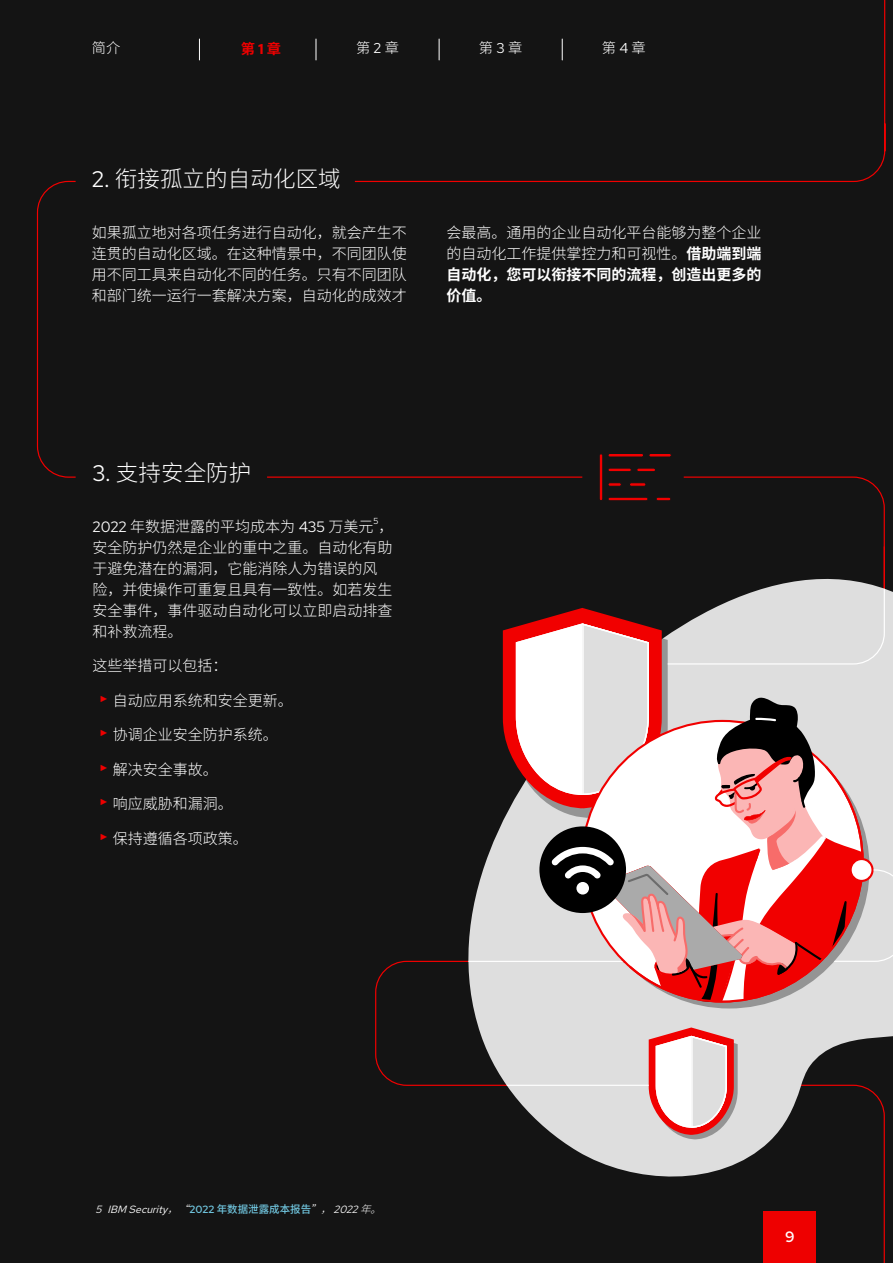
<style>
.page{position:relative;width:893px;height:1263px;background:#141414}
.page>*{position:absolute;margin:0;border:0;box-sizing:border-box;transform-origin:0 0}
.t1{font:300 22.5px "Noto Sans SC";letter-spacing:.005em;color:#fff}
.t2{font:300 15px/21px "Noto Sans SC";color:#fff;text-align:justify}
.t3{font:500 15px "Red Hat Text";color:#fff}
.t4{font:300 14.25px "Noto Sans SC";color:#fff}
.t5{font:700 14.25px "Noto Sans SC";color:#e00}
.t6{font:italic 10.5px "Red Hat Text";color:#fff}
.t7{font:8.7px "Red Hat Text";color:#fff}
.s1{font-family:"Red Hat Text"}
.s2{font-family:"Red Hat Text";font-weight:400}
.s3{font-weight:700}
.s4{font-family:"Noto Sans SC";font-weight:300}
.s5{font-weight:500;font-style:normal;color:#70c5de}
.s6{font-family:"Noto Sans SC";font-weight:500;font-style:normal;color:#70c5de}
</style>
<div class="page">
<svg style="left:354px;top:0;width:532px;height:183px"></svg>
<svg style="left:36px;top:180px;width:40px;height:298px"></svg>
<hr style="left:267px;top:476px;width:315px;height:2px;background:#f10000">
<svg style="left:683px;top:476px;width:202px;height:59px"></svg>
<svg style="left:375px;top:545px;width:518px;height:718px"></svg>
<hr style="left:629px;top:483px;width:17px;height:3px;background:#f10000;border-radius:2px">
<div style="left:629px;top:482px;width:17px;height:5px;border:1px solid #141414;border-radius:2px"></div>
<div style="left:608px;top:482px;width:14px;height:5px;border:1px solid #141414;border-radius:2px"></div>
<div style="left:636px;top:468px;width:20px;height:4px;border:1px solid #141414;border-radius:2px"></div>
<div style="left:608px;top:468px;width:24px;height:4px;border:1px solid #141414;border-radius:2px"></div>
<div style="left:656px;top:497px;width:15px;height:4px;border:1px solid #141414;border-radius:2px"></div>
<div style="left:608px;top:497px;width:40px;height:4px;border:1px solid #141414;border-radius:2px"></div>
<div style="left:648px;top:453px;width:24px;height:4px;border:1px solid #141414;border-radius:2px"></div>
<div style="left:608px;top:453px;width:36px;height:4px;border:1px solid #141414;border-radius:2px"></div>
<div style="left:599px;top:453px;width:4px;height:48px;border:1px solid #141414;border-radius:2px"></div>
<div style="left:763px;top:1211px;width:53px;height:52px;background:#e00"></div>
<svg style="left:199px;top:39px;width:1px;height:21px"></svg>
<svg style="left:316px;top:39px;width:1px;height:21px"></svg>
<svg style="left:439px;top:39px;width:1px;height:21px"></svg>
<svg style="left:562px;top:39px;width:1px;height:21px"></svg>
<p class="t4" style="left:92px;top:40px;width:30px">简介</p>
<p class="t5" style="left:241px;top:40px;width:42px">第 <span class="s1">1</span> 章</p>
<p class="t4" style="left:356px;top:40px;width:44px">第 <span class="s2">2</span> 章</p>
<p class="t4" style="left:479px;top:40px;width:45px">第 <span class="s2">3</span> 章</p>
<p class="t4" style="left:602px;top:40px;width:45px">第 <span class="s2">4</span> 章</p>
<h1 class="t1" style="left:92px;top:166px;width:250px"><span class="s2">2.</span> 衔接孤立的自动化区域</h1>
<p class="t2" style="left:92px;top:223px;width:317px">如果孤立地对各项任务进行自动化，就会产生不连贯的自动化区域。在这种情景中，不同团队使用不同工具来自动化不同的任务。只有不同团队和部门统一运行一套解决方案，自动化的成效才</p>
<p class="t2" style="left:446px;top:223px;width:317px">会最高。通用的企业自动化平台能够为整个企业的自动化工作提供掌控力和可视性。<span class="s3">借助端到端自动化，您可以衔接不同的流程，创造出更多的价值。</span></p>
<h1 class="t1" style="left:93px;top:460px;width:160px"><span class="s2">3.</span> 支持安全防护</h1>
<p class="t2" style="left:93px;top:516px;width:302px"><span class="s2">2022</span> 年数据泄露的平均成本为 <span class="s2">435</span> 万美元，</p>
<p class="t7" style="left:374px;top:516px;width:6px">5</p>
<p class="t2" style="left:93px;top:537px;width:301px;text-align:left">安全防护仍然是企业的重中之重。自动化有助于避免潜在的漏洞，它能消除人为错误的风险，并使操作可重复且具有一致性。如若发生安全事件，事件驱动自动化可以立即启动排查和补救流程。</p>
<p class="t2" style="left:93px;top:655px;width:136px">这些举措可以包括：</p>
<p class="t2" style="left:99px;top:690px;width:195px"><sup>►</sup> 自动应用系统和安全更新。</p>
<p class="t2" style="left:99px;top:724px;width:180px"><sup>►</sup> 协调企业安全防护系统。</p>
<p class="t2" style="left:99px;top:759px;width:120px"><sup>►</sup> 解决安全事故。</p>
<p class="t2" style="left:99px;top:793px;width:135px"><sup>►</sup> 响应威胁和漏洞。</p>
<p class="t2" style="left:99px;top:828px;width:150px"><sup>►</sup> 保持遵循各项政策。</p>
<p class="t6" style="left:95px;top:1203px;width:295px">5 IBM Security<span class="s4">，“</span><span class="s5">2 0 2 2</span> <span class="s6">年数据泄露成本报告</span> <span class="s4">”，</span>2022<span class="s4">年。</span></p>
<p class="t3" style="left:785px;top:1227px;width:11px">9</p>
</div>
